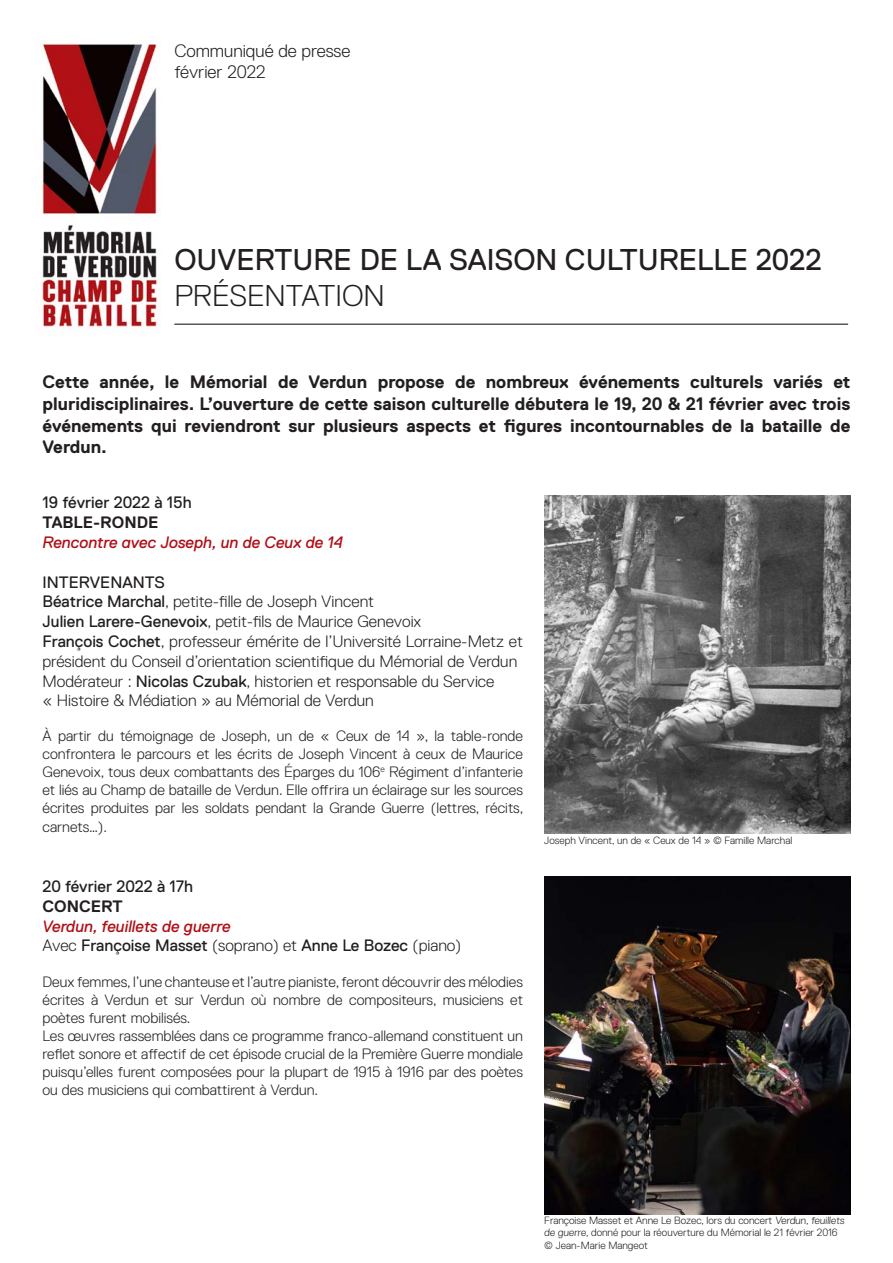
<style>
.page{position:relative;width:893px;height:1263px;background:#fff}
.page>*{position:absolute;margin:0;border:0;box-sizing:border-box;transform-origin:0 0}
.t1{font:30px "Replica";color:#231f20}
.t2{font:300 30px "Replica";color:#231f20}
.t3{font:700 18px/21.6px "Replica";color:#231f20;text-align:justify}
.t4{font:300 18px "Replica";color:#231f20}
.t5{font:300 16.5px/19.8px "Replica";color:#231f20}
.t6{font:16.5px "Replica";color:#231f20}
.t7{font:italic 16.5px "Replica";color:#b00d15}
.t8{font:700 16.5px "Replica";color:#231f20}
.t9{font:300 15px/18px "Replica";color:#231f20;text-align:justify}
.t10{font:300 10.5px/12.6px "Replica";color:#231f20}
.s1{font-weight:400}
.s2{font-weight:300}
</style>
<div class="page">
<img style="left:34px;top:43px;width:127px;height:289px">
<hr style="left:174px;top:324px;width:674px;height:1px;background:#231f20">
<img style="left:544px;top:495px;width:306px;height:338px">
<img style="left:544px;top:876px;width:306px;height:338px">
<p class="t4" style="left:174px;top:41px;width:178px">Communiqué de presse</p>
<p class="t4" style="left:174px;top:62px;width:93px">février 2022</p>
<p class="t1" style="left:174px;top:243px;width:649px">OUVERTURE DE LA SAISON CULTURELLE 2022</p>
<p class="t2" style="left:174px;top:279px;width:212px">PRÉSENTATION</p>
<p class="t3" style="left:43px;top:371px;width:809px">Cette année, le Mémorial de Verdun propose de nombreux événements culturels variés et pluridisciplinaires. L’ouverture de cette saison culturelle débutera le 19, 20 &amp; 21 février avec trois événements qui reviendront sur plusieurs aspects et figures incontournables de la bataille de Verdun.</p>
<p class="t6" style="left:43px;top:494px;width:151px">19 février 2022 à 15h</p>
<p class="t8" style="left:43px;top:513px;width:117px">TABLE-RONDE</p>
<p class="t7" style="left:43px;top:533px;width:302px">Rencontre avec Joseph, un de Ceux de 14</p>
<p class="t6" style="left:43px;top:573px;width:124px">INTERVENANTS</p>
<p class="t5" style="left:43px;top:592px;width:333px"><span class="s1">Béatrice Marchal</span>, petite-fille de Joseph Vincent</p>
<p class="t5" style="left:43px;top:612px;width:380px"><span class="s1">Julien Larere-Genevoix</span>, petit-fils de Maurice Genevoix</p>
<p class="t5" style="left:43px;top:631px;width:482px"><span class="s1">François Cochet</span>, professeur émérite de l’Université Lorraine-Metz et président du Conseil d’orientation scientifique du Mémorial de Verdun</p>
<p class="t5" style="left:43px;top:671px;width:453px">Modérateur : <span class="s1">Nicolas Czubak</span>, historien et responsable du Service</p>
<p class="t5" style="left:43px;top:691px;width:333px">« Histoire &amp; Médiation » au Mémorial de Verdun</p>
<p class="t9" style="left:43px;top:726px;width:482px">À partir du témoignage de Joseph, un de « Ceux de 14 », la table-ronde confrontera le parcours et les écrits de Joseph Vincent à ceux de Maurice Genevoix, tous deux combattants des Éparges du 106<sup>e</sup> Régiment d’infanterie et liés au Champ de bataille de Verdun. Elle offrira un éclairage sur les sources écrites produites par les soldats pendant la Grande Guerre (lettres, récits,</p>
<p class="t9" style="left:43px;top:818px;width:66px">carnets…).</p>
<p class="t6" style="left:43px;top:877px;width:152px">20 février 2022 à 17h</p>
<p class="t8" style="left:43px;top:897px;width:82px">CONCERT</p>
<p class="t7" style="left:43px;top:917px;width:190px">Verdun, feuillets de guerre</p>
<p class="t6" style="left:43px;top:936px;width:420px"><span class="s2">Avec</span> Françoise Masset <span class="s2">(soprano) et</span> Anne Le Bozec <span class="s2">(piano)</span></p>
<p class="t9" style="left:43px;top:973px;width:482px">Deux femmes, l’une chanteuse et l’autre pianiste, feront découvrir des mélodies écrites à Verdun et sur Verdun où nombre de compositeurs, musiciens et poètes furent mobilisés.</p>
<p class="t9" style="left:43px;top:1027px;width:482px">Les œuvres rassemblées dans ce programme franco-allemand constituent un reflet sonore et affectif de cet épisode crucial de la Première Guerre mondiale puisqu’elles furent composées pour la plupart de 1915 à 1916 par des poètes ou des musiciens qui combattirent à Verdun.</p>
<p class="t10" style="left:544px;top:834px;width:250px">Joseph Vincent, un de « Ceux de 14 » © Famille Marchal</p>
<p class="t10" style="left:544px;top:1214px;width:303px">Françoise Masset et Anne Le Bozec, lors du concert Verdun, feuillets de guerre, donné pour la réouverture du Mémorial le 21 février 2016</p>
<p class="t10" style="left:544px;top:1239px;width:105px">© Jean-Marie Mangeot</p>
</div>
